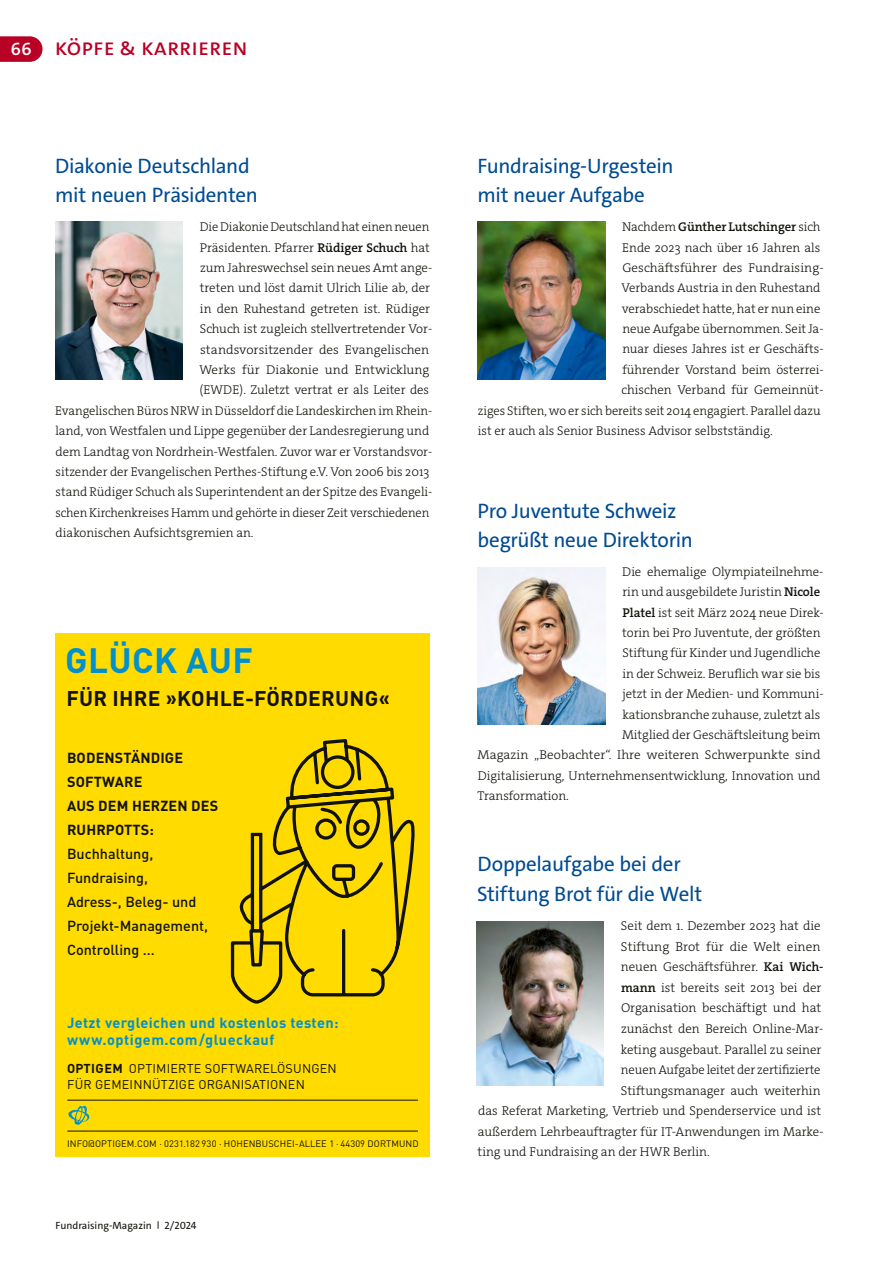
<style>
.page{position:relative;width:893px;height:1263px;background:#fff}
.page>*{position:absolute;margin:0;border:0;box-sizing:border-box;transform-origin:0 0}
.t1{font:700 34.8px "DIN";letter-spacing:.01em;color:#0090cf}
.t2{font:24px "The Sans";color:#b90025}
.t3{font:21px/29.4px "The Sans";letter-spacing:-.02em;color:#004b92}
.t4{font:700 21px "DIN";letter-spacing:.01em;color:#12120d}
.t5{font:600 18px "The Sans";color:#fff}
.t6{font:700 14.55px/17.2px "DIN";letter-spacing:.025em;color:#0090cf}
.t7{font:500 14.4px/24px "DIN";color:#12120d}
.t8{font:700 14.4px/24px "DIN";letter-spacing:.01em;color:#12120d}
.t9{font:300 12.9px "The Serif";color:#12120d}
.t10{font:300 12.75px "The Serif";color:#12120d}
.t11{font:300 12.75px "The Serif";color:#12120d;scale:1.04 1}
.t12{font:600 12.75px "The Serif";color:#12120d}
.t13{font:12.6px/15.6px "DIN";letter-spacing:.015em;color:#12120d}
.t14{font:10.5px "The Sans";color:#12120d}
.t15{font:9.3px "DIN";letter-spacing:.01em;color:#12120d}
.s1{font-weight:600}
.s2{font-family:"Neue Haas Unica Pro"}
.s3{font-weight:700;font-size:12.75px}
.s4{font-weight:800;font-size:7.5px}
.s5{font-weight:300}
</style>
<div class="page">
<svg style="left:0;top:36px;width:43px;height:26px"></svg>
<div style="left:55px;top:634px;width:374px;height:523px;background:#ffdb00"></div>
<svg style="left:68px;top:1106px;width:21px;height:19px"></svg>
<hr style="left:67px;top:1131px;width:351px;height:1px;background:#12120d">
<hr style="left:67px;top:1100px;width:351px;height:1px;background:#12120d">
<svg style="left:230px;top:739px;width:185px;height:265px"></svg>
<div style="left:322px;top:757px;width:31px;height:30px;background:#ffdb00;border-radius:50%"></div>
<div style="left:321px;top:755px;width:33px;height:34px;border:3px solid #12120d;border-radius:50%"></div>
<img style="left:476px;top:922px;width:128px;height:164px">
<img style="left:478px;top:567px;width:127px;height:158px">
<img style="left:478px;top:222px;width:127px;height:157px">
<img style="left:55px;top:222px;width:128px;height:157px">
<h3 class="t5" style="left:11px;top:38px;width:22px">66</h3>
<h2 class="t2" style="left:55px;top:32px;width:195px">kÖpfe &amp; karrieren</h2>
<h3 class="t3" style="left:55px;top:151px;width:204px">Diakonie Deutschland mit neuen Präsidenten</h3>
<p class="t10" style="left:200px;top:219px;width:231px">Die Diakonie Deutschland hat einen neuen</p>
<p class="t10" style="left:200px;top:239px;width:232px">Präsidenten. Pfarrer <span class="s1">Rüdiger Schuch</span> hat</p>
<p class="t10" style="left:200px;top:259px;width:232px">zum Jahreswechsel sein neues Amt ange-</p>
<p class="t10" style="left:200px;top:280px;width:232px">treten und löst damit Ulrich Lilie ab, der</p>
<p class="t10" style="left:200px;top:300px;width:232px">in den Ruhestand getreten ist. Rüdiger</p>
<p class="t10" style="left:200px;top:321px;width:233px">Schuch ist zugleich stellvertretender Vor-</p>
<p class="t11" style="left:200px;top:341px;width:222px">standsvorsitzender des Evangelischen</p>
<p class="t10" style="left:199px;top:361px;width:232px">Werks für Diakonie und Entwicklung</p>
<p class="t10" style="left:200px;top:382px;width:231px">(EWDE). Zuletzt vertrat er als Leiter des</p>
<p class="t10" style="left:55px;top:402px;width:377px">Evangelischen Büros NRW in Düsseldorf die Landeskirchen im Rhein-</p>
<p class="t10" style="left:55px;top:423px;width:375px">land, von Westfalen und Lippe gegenüber der Landesregierung und</p>
<p class="t10" style="left:56px;top:443px;width:377px">dem Landtag von Nordrhein-Westfalen. Zuvor war er Vorstandsvor-</p>
<p class="t10" style="left:56px;top:463px;width:376px">sitzender der Evangelischen Perthes-Stiftung e.V. Von 2006 bis 2013</p>
<p class="t10" style="left:56px;top:484px;width:377px">stand Rüdiger Schuch als Superintendent an der Spitze des Evangeli-</p>
<p class="t10" style="left:56px;top:504px;width:375px">schen Kirchenkreises Hamm und gehörte in dieser Zeit verschiedenen</p>
<p class="t10" style="left:56px;top:525px;width:199px">diakonischen Aufsichtsgremien an.</p>
<h1 class="t1" style="left:65px;top:638px;width:189px">GLÜCK AUF</h1>
<h3 class="t4" style="left:66px;top:685px;width:325px">FÜR IHRE <span class="s2">»</span>KOHLE-FÖRDERUNG<span class="s2">«</span></h3>
<p class="t8" style="left:67px;top:745px;width:153px">BODENSTÄNDIGE<br>SOFTWARE<br>AUS DEM HERZEN DES<br>RUHRPOTTS:</p>
<p class="t7" style="left:67px;top:841px;width:143px">Buchhaltung,<br>Fundraising,<br>Adress-, Beleg- und<br>Projekt-Management,<br>Controlling ...</p>
<p class="t6" style="left:67px;top:1013px;width:273px">Jetzt vergleichen und kostenlos testen: www.optigem.com/glueckauf</p>
<p class="t13" style="left:67px;top:1061px;width:271px"><span class="s3">OPTIGEM</span> OPTIMIERTE SOFTWARELÖSUNGEN<br>FÜR GEMEINNÜTZIGE ORGANISATIONEN</p>
<p class="t15" style="left:67px;top:1138px;width:353px">INFO@OPTIGEM.COM · 0231.182 930 · HOHENBUSCHEI-ALLEE 1 · 44309 DORTMUND</p>
<p class="t14" style="left:56px;top:1219px;width:142px">Fundraising-Magazin <span class="s4">|</span> 2/2024</p>
<h3 class="t3" style="left:478px;top:151px;width:197px">Fundraising-Urgestein mit neuer Aufgabe</h3>
<p class="t12" style="left:622px;top:219px;width:200px"><span class="s5">Nachdem</span> Günther Lutschinger <span class="s5">sich</span></p>
<p class="t10" style="left:622px;top:239px;width:200px">Ende 2023 nach über 16 Jahren als</p>
<p class="t10" style="left:622px;top:259px;width:203px">Geschäftsführer des Fundraising-</p>
<p class="t10" style="left:621px;top:280px;width:201px">Verbands Austria in den Ruhestand</p>
<p class="t10" style="left:622px;top:300px;width:200px">verabschiedet hatte, hat er nun eine</p>
<p class="t10" style="left:622px;top:321px;width:203px">neue Aufgabe übernommen. Seit Ja-</p>
<p class="t10" style="left:622px;top:341px;width:201px">nuar dieses Jahres ist er Geschäfts-</p>
<p class="t10" style="left:622px;top:361px;width:201px">führender Vorstand beim österrei-</p>
<p class="t10" style="left:622px;top:382px;width:202px">chischen Verband für Gemeinnüt-</p>
<p class="t10" style="left:478px;top:402px;width:344px">ziges Stiften, wo er sich bereits seit 2014 engagiert. Parallel dazu</p>
<p class="t10" style="left:478px;top:423px;width:297px">ist er auch als Senior Business Advisor selbstständig.</p>
<h3 class="t3" style="left:478px;top:496px;width:217px">Pro Juventute Schweiz begrüßt neue Direktorin</h3>
<p class="t10" style="left:622px;top:563px;width:201px">Die ehemalige Olympiateilnehme-</p>
<p class="t10" style="left:622px;top:584px;width:199px">rin und ausgebildete Juristin <span class="s1">Nicole</span></p>
<p class="t10" style="left:622px;top:604px;width:201px"><span class="s1">Platel</span> ist seit März 2024 neue Direk-</p>
<p class="t10" style="left:622px;top:625px;width:200px">torin bei Pro Juventute, der größten</p>
<p class="t10" style="left:622px;top:645px;width:200px">Stiftung für Kinder und Jugendliche</p>
<p class="t10" style="left:622px;top:665px;width:199px">in der Schweiz. Beruflich war sie bis</p>
<p class="t10" style="left:622px;top:686px;width:201px">jetzt in der Medien- und Kommuni-</p>
<p class="t10" style="left:622px;top:706px;width:199px">kationsbranche zuhause, zuletzt als</p>
<p class="t10" style="left:622px;top:726px;width:200px">Mitglied der Geschäftsleitung beim</p>
<p class="t10" style="left:478px;top:747px;width:344px">Magazin „Beobachter“. Ihre weiteren Schwerpunkte sind</p>
<p class="t10" style="left:478px;top:767px;width:344px">Digitalisierung, Unternehmensentwicklung, Innovation und</p>
<p class="t10" style="left:477px;top:788px;width:93px">Transformation.</p>
<h3 class="t3" style="left:477px;top:850px;width:226px">Doppelaufgabe bei der<br>Stiftung Brot für die Welt</h3>
<p class="t9" style="left:621px;top:917px;width:201px">Seit dem 1. Dezember 2023 hat die</p>
<p class="t9" style="left:621px;top:938px;width:201px">Stiftung Brot für die Welt einen</p>
<p class="t9" style="left:621px;top:958px;width:204px">neuen Geschäftsführer. <span class="s1">Kai Wich-</span></p>
<p class="t9" style="left:621px;top:979px;width:202px"><span class="s1">mann</span> ist bereits seit 2013 bei der</p>
<p class="t9" style="left:621px;top:1000px;width:202px">Organisation beschäftigt und hat</p>
<p class="t9" style="left:621px;top:1020px;width:204px">zunächst den Bereich Online-Mar-</p>
<p class="t9" style="left:621px;top:1041px;width:202px">keting ausgebaut. Parallel zu seiner</p>
<p class="t9" style="left:621px;top:1061px;width:201px">neuen Aufgabe leitet der zertifizierte</p>
<p class="t9" style="left:621px;top:1082px;width:201px">Stiftungsmanager auch weiterhin</p>
<p class="t9" style="left:478px;top:1103px;width:345px">das Referat Marketing, Vertrieb und Spenderservice und ist</p>
<p class="t9" style="left:478px;top:1123px;width:347px">außerdem Lehrbeauftragter für IT-Anwendungen im Marke-</p>
<p class="t9" style="left:478px;top:1144px;width:234px">ting und Fundraising an der HWR Berlin.</p>
</div>
